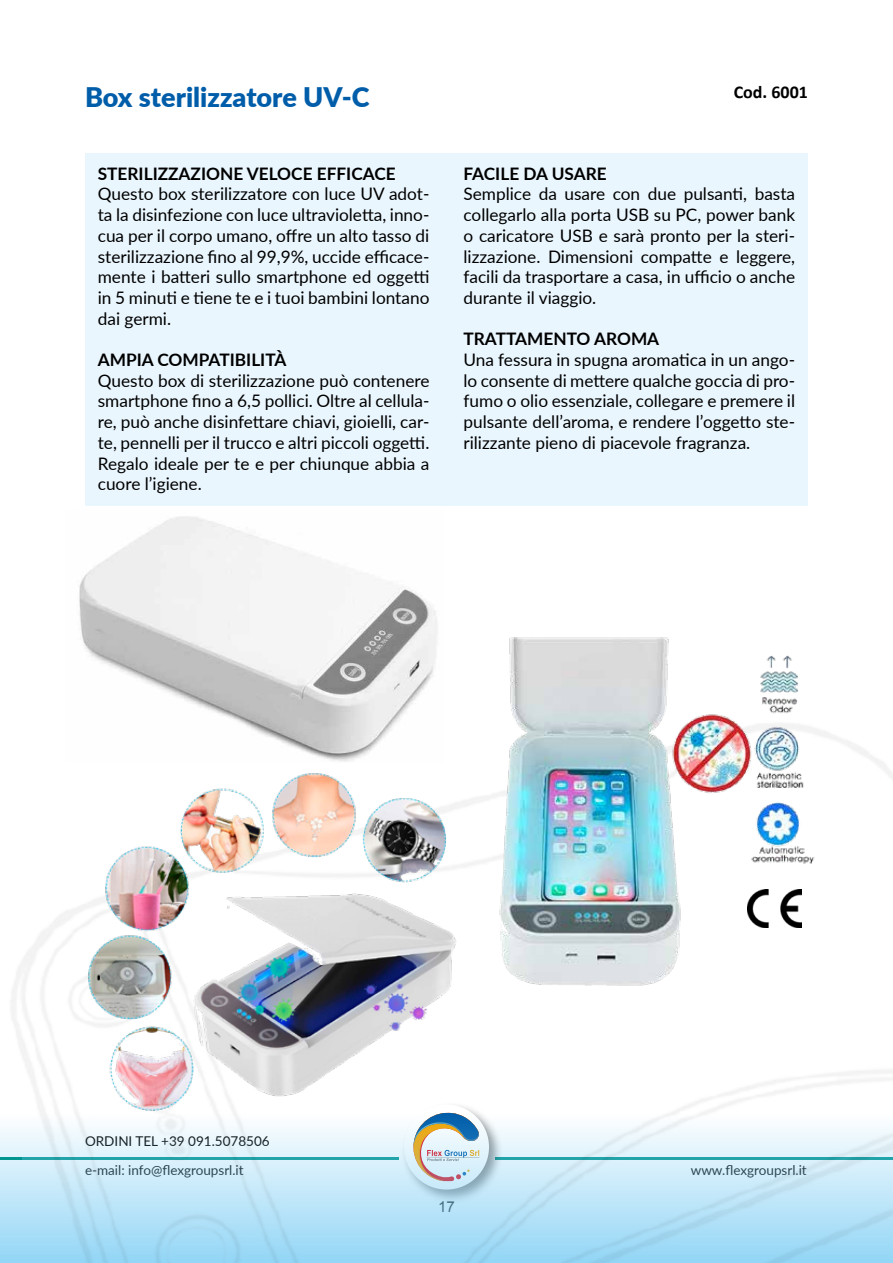
<style>
.page{position:relative;width:893px;height:1263px;background:#fff}
.page>*{position:absolute;margin:0;border:0;box-sizing:border-box;transform-origin:0 0}
.t1{font:900 27px "Lato";color:#005da9}
.t2{font:700 18px "Calibri";color:#000}
.t3{font:17.25px/20.7px "Lato";color:#000;text-align:justify}
.t4{font:700 17.25px "Lato";color:#000}
.t5{font:15px "Arial";color:#000}
.t6{font:13.5px/28.8px "Lato";color:#000}
</style>
<div class="page">
<hr style="left:0;top:1157px;width:21px;height:3px;background:#00958f">
<img style="left:9px;top:738px;width:884px;height:525px">
<img style="left:65px;top:516px;width:379px;height:247px">
<img style="left:85px;top:771px;width:376px;height:342px">
<img style="left:475px;top:637px;width:363px;height:363px">
<img style="left:748px;top:890px;width:53px;height:38px">
<div style="left:85px;top:153px;width:723px;height:353px;background:#eaf6fe"></div>
<h1 class="t1" style="left:85px;top:77px;width:286px">Box sterilizzatore UV-C</h1>
<p class="t2" style="left:734px;top:81px;width:76px">Cod. 6001</p>
<p class="t4" style="left:98px;top:161px;width:299px">STERILIZZAZIONE VELOCE EFFICACE</p>
<p class="t3" style="left:98px;top:183px;width:333px">Questo box sterilizzatore con luce UV adot&shy;ta la disinfezione con luce ultravioletta, inno&shy;cua per il corpo umano, offre un alto tasso di sterilizzazione fino al 99,9%, uccide efficace&shy;mente i batteri sullo smartphone ed oggetti in 5 minuti e tiene te e i tuoi bambini lontano dai germi.</p>
<p class="t4" style="left:98px;top:347px;width:190px">AMPIA COMPATIBILITÀ</p>
<p class="t3" style="left:98px;top:369px;width:333px">Questo box di sterilizzazione può contenere smartphone fino a 6,5 pollici. Oltre al cellula&shy;re, può anche disinfettare chiavi, gioielli, car&shy;te, pennelli per il trucco e altri piccoli oggetti.<br>Regalo ideale per te e per chiunque abbia a cuore l’igiene.</p>
<p class="t4" style="left:463px;top:161px;width:145px">FACILE DA USARE</p>
<p class="t3" style="left:463px;top:183px;width:333px">Semplice da usare con due pulsanti, basta collegarlo alla porta USB su PC, power bank o caricatore USB e sarà pronto per la steri&shy;lizzazione. Dimensioni compatte e leggere, facili da trasportare a casa, in ufficio o anche durante il viaggio.</p>
<p class="t4" style="left:463px;top:326px;width:197px">TRATTAMENTO AROMA</p>
<p class="t3" style="left:463px;top:349px;width:333px">Una fessura in spugna aromatica in un ango&shy;lo consente di mettere qualche goccia di pro&shy;fumo o olio essenziale, collegare e premere il pulsante dell’aroma, e rendere l’oggetto ste&shy;rilizzante pieno di piacevole fragranza.</p>
<p class="t6" style="left:85px;top:1126px;width:186px">ORDINI TEL +39 091.5078506 e-mail: info@flexgroupsrl.it</p>
<p class="t5" style="left:438px;top:1197px;width:18px">17</p>
<p class="t6" style="left:691px;top:1155px;width:118px">www.flexgroupsrl.it</p>
</div>
